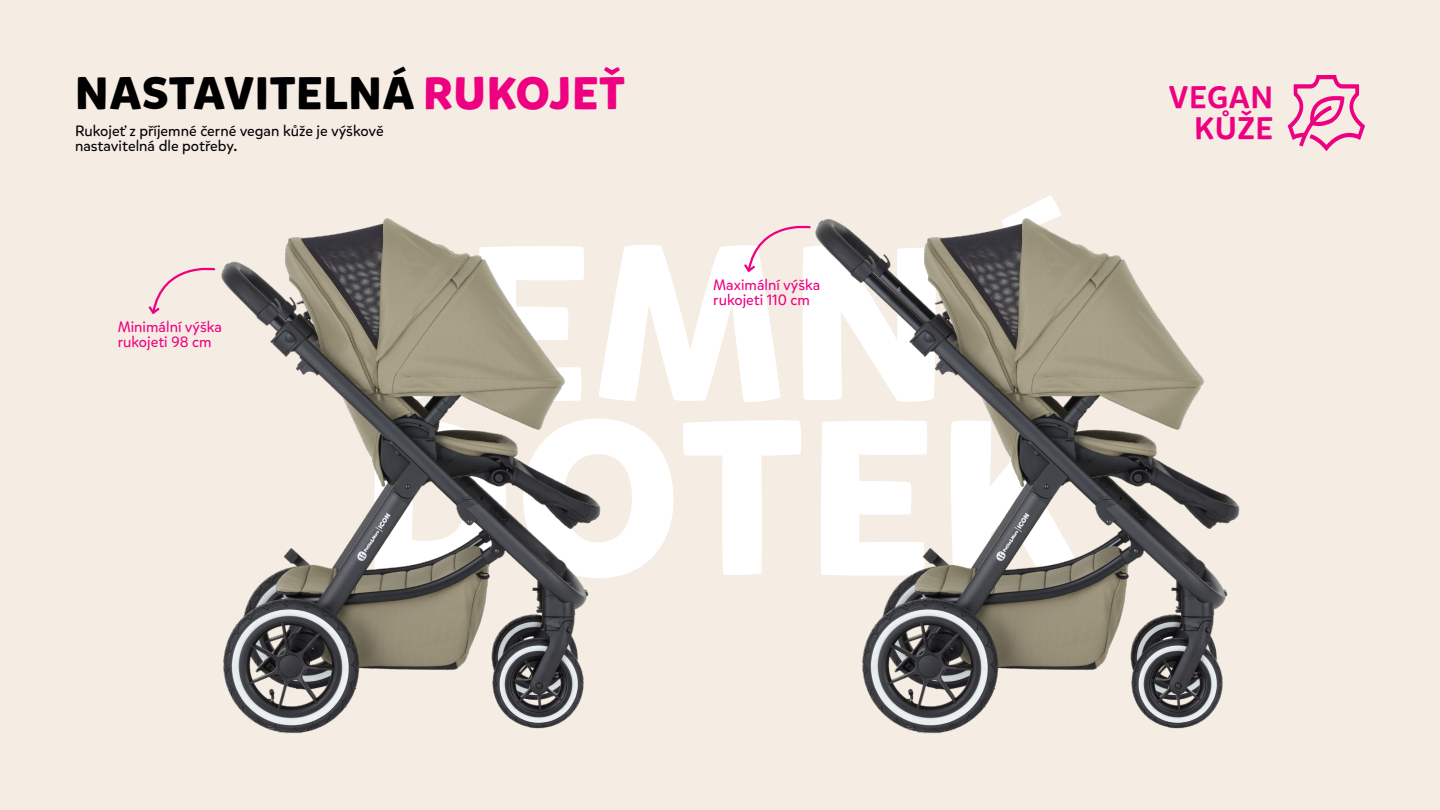
<style>
.page{position:relative;width:1440px;height:810px;background:#f5ece3}
.page>*{position:absolute;margin:0;border:0;box-sizing:border-box;transform-origin:0 0}
.t1{font:700 218.1px/174.5px "Mikado";letter-spacing:.015em;color:#fff}
.t2{font:700 45.3px "Mikado";letter-spacing:.015em;color:#000}
.t3{font:500 31.05px/31px "Mikado";letter-spacing:.015em;color:#ed0181;text-align:right}
.t4{font:15px/15px "Mikado";color:#000}
.t5{font:15px/15px "Mikado";color:#ed0181}
.s1{color:#ed0181}
</style>
<div class="page">
<svg style="left:1288px;top:75px;width:77px;height:76px"></svg>
<img style="left:221px;top:218px;width:380px;height:516px">
<img style="left:815px;top:218px;width:425px;height:516px">
<svg style="left:744px;top:225px;width:67px;height:47px"></svg>
<svg style="left:148px;top:267px;width:68px;height:47px"></svg>
<h2 class="t2" style="left:75px;top:65px;width:551px">NASTAVITELNÁ <span class="s1">RUKOJEŤ</span></h2>
<p class="t4" style="left:75px;top:124px;width:310px">Rukojeť z příjemné černé vegan kůže je výškově nastavitelná dle potřeby.</p>
<p class="t5" style="left:118px;top:320px;width:106px">Minimální výška rukojeti 98 cm</p>
<h1 class="t1" style="left:356px;top:240px;width:736px">JEMNÝ<br>DOTEK</h1>
<p class="t5" style="left:713px;top:278px;width:109px">Maximální výška rukojeti 110 cm</p>
<h3 class="t3" style="left:1169px;top:82px;width:106px">VEGAN<br>KŮŽE</h3>
</div>
